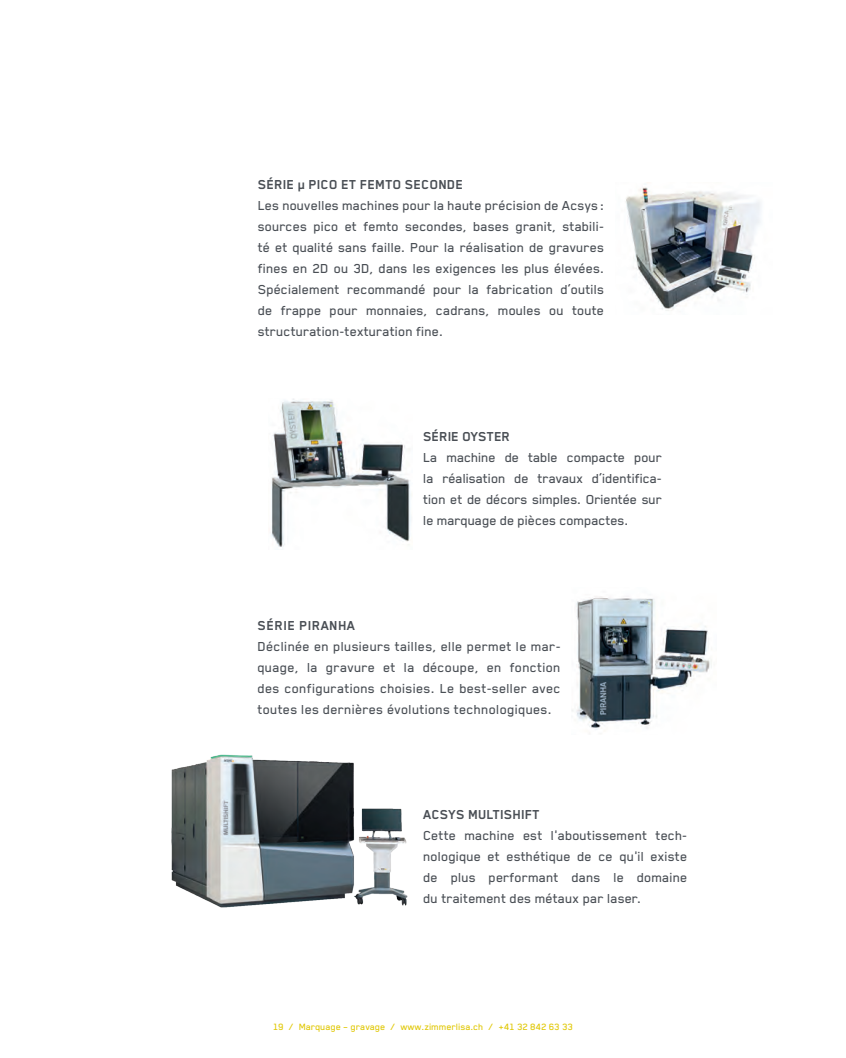
<style>
.page{position:relative;width:846px;height:1058px;background:#fff}
.page>*{position:absolute;margin:0;border:0;box-sizing:border-box;transform-origin:0 0}
.textes{font:500 15px/21px "Blender Pro";color:#4a4f55;text-align:justify}
.textes-2{font:700 15px "Blender Pro";color:#4a4f55}
.textes-3{font:700 15px "Blender Pro";letter-spacing:.02em;color:#4a4f55}
.t1{font:500 10.5px "Blender Pro";color:#e0c702}
</style>
<div class="page">
<img style="left:572px;top:596px;width:140px;height:135px">
<img style="left:271px;top:399px;width:140px;height:148px">
<img style="left:626px;top:184px;width:135px;height:127px">
<img style="left:171px;top:754px;width:237px;height:154px">
<p class="textes-2" style="left:258px;top:176px;width:207px">SÉRIE µ PICO ET FEMTO SECONDE</p>
<p class="textes" style="left:258px;top:194px;width:348px">Les nouvelles machines pour la haute précision de Acsys : sources pico et femto secondes, bases granit, stabili&shy;té et qualité sans faille. Pour la réalisation de gravures fines en 2D ou 3D, dans les exigences les plus élevées.<br>Spécialement recommandé pour la fabrication d’outils de frappe pour monnaies, cadrans, moules ou toute structuration-texturation fine.</p>
<p class="textes-2" style="left:423px;top:428px;width:89px">SÉRIE OYSTER</p>
<p class="textes" style="left:423px;top:446px;width:240px">La machine de table compacte pour la réalisation de travaux d’identifica&shy;tion et de décors simples. Orientée sur le marquage de pièces compactes.</p>
<p class="textes-3" style="left:258px;top:617px;width:99px">SÉRIE PIRANHA</p>
<p class="textes" style="left:258px;top:635px;width:304px">Déclinée en plusieurs tailles, elle permet le mar&shy;quage, la gravure et la découpe, en fonction des configurations choisies. Le best-seller avec toutes les dernières évolutions technologiques.</p>
<p class="textes-2" style="left:423px;top:806px;width:118px">ACSYS MULTISHIFT</p>
<p class="textes" style="left:423px;top:824px;width:265px">Cette machine est l'aboutissement tech&shy;nologique et esthétique de ce qu'il existe de plus performant dans le domaine du traitement des métaux par laser.</p>
<p class="t1" style="left:273px;top:1021px;width:301px">19 / Marquage – gravage / www.zimmerlisa.ch / +41 32 842 63 33</p>
</div>
